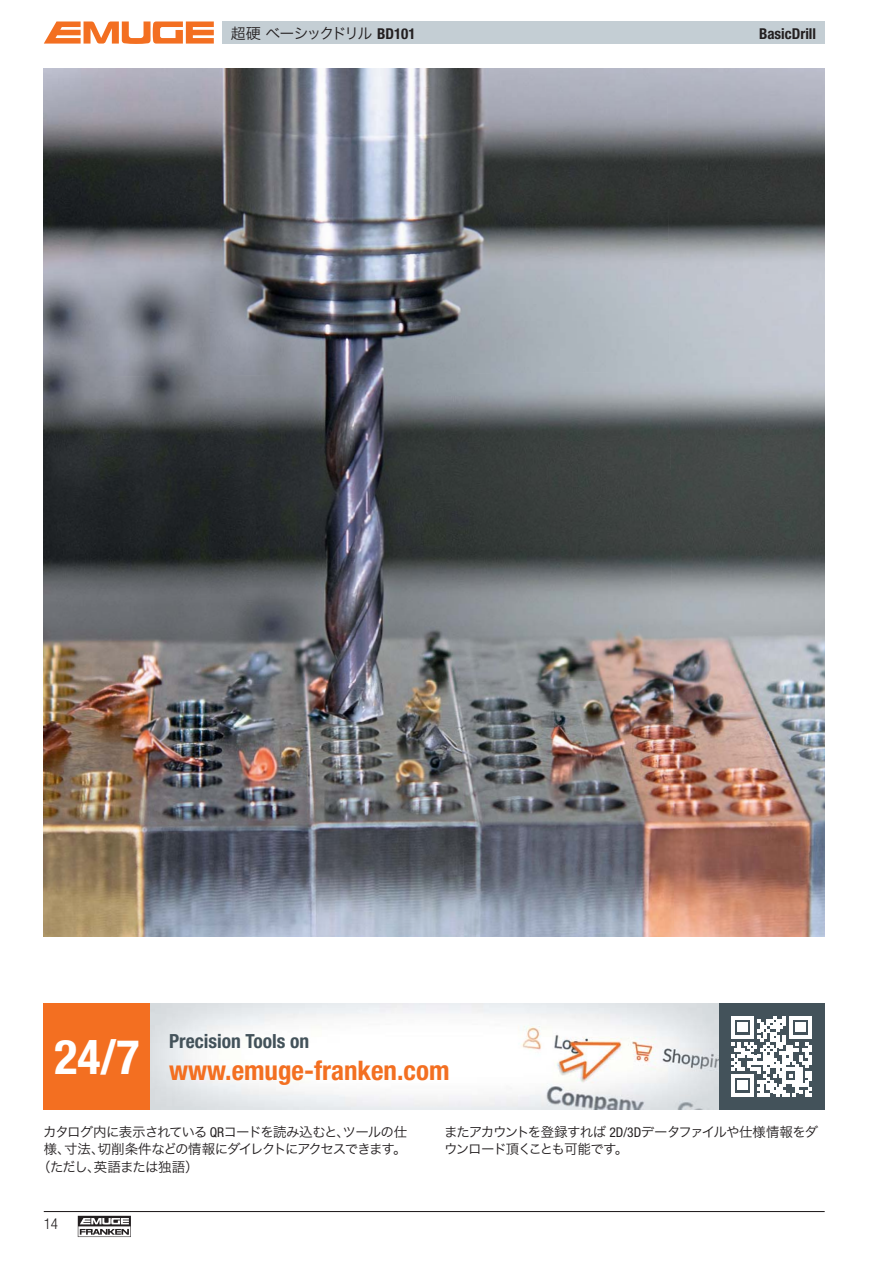
<style>
.page{position:relative;width:893px;height:1263px;background:#fff}
.page>*{position:absolute;margin:0;border:0;box-sizing:border-box;transform-origin:0 0}
.t1{font:700 condensed 48px "Helvetica Neue LT Pro";color:#fff}
.t2{font:700 condensed 27px "Helvetica Neue LT Pro";color:#f36f21}
.t3{font:700 condensed 19.5px "Helvetica Neue LT Pro";color:#43525a}
.t4{font:15px "Hira Kaku Pro W3 90 msp RKSJ H";letter-spacing:-.13em;color:#231f20}
.t5{font:700 condensed 15px "Helvetica Neue LT Pro";color:#231f20}
.t6{font:300 condensed 15px "Helvetica Neue LT Pro";color:#231f20}
.t7{font:13.5px/17.5px "Hira Kaku Pro W3 90 msp RKSJ H";letter-spacing:-.075em;color:#231f20}
.t8{font:13.5px "Hira Kaku Pro W3 90 msp RKSJ H";letter-spacing:-.055em;color:#231f20}
.t9{font:13.5px "Hira Kaku Pro W3 90 msp RKSJ H";letter-spacing:-.095em;color:#231f20}
.s1{font-family:"Helvetica Neue LT Pro";font-weight:700;font-stretch:condensed}
.s2{font-family:"Helvetica Neue LT Pro";font-stretch:condensed}
</style>
<div class="page">
<div style="left:222px;top:21px;width:603px;height:23px;background:#c4ced4"></div>
<svg style="left:44px;top:21px;width:170px;height:23px"></svg>
<svg style="left:78px;top:1216px;width:53px;height:21px"></svg>
<img style="left:44px;top:68px;width:307px;height:306px">
<img style="left:351px;top:68px;width:316px;height:306px">
<img style="left:667px;top:68px;width:158px;height:663px">
<img style="left:44px;top:374px;width:310px;height:308px">
<img style="left:354px;top:372px;width:319px;height:310px">
<img style="left:44px;top:682px;width:417px;height:255px">
<img style="left:461px;top:680px;width:214px;height:257px">
<img style="left:672px;top:731px;width:153px;height:206px">
<div style="left:44px;top:1003px;width:106px;height:107px;background:#f36f21"></div>
<div style="left:718px;top:1003px;width:107px;height:107px;background:#43525a"></div>
<img style="left:150px;top:1003px;width:568px;height:107px">
<svg style="left:731px;top:1016px;width:81px;height:81px"></svg>
<hr style="left:44px;top:1211px;width:781px;height:1px;background:#231f20">
<p class="t4" style="left:231px;top:28px;width:186px">超硬 ベーシックドリル <span class="s1">BD101</span></p>
<p class="t5" style="left:759px;top:28px;width:59px">BasicDrill</p>
<h1 class="t1" style="left:54px;top:1039px;width:87px">24/7</h1>
<h3 class="t3" style="left:169px;top:1034px;width:142px">Precision Tools on</h3>
<h2 class="t2" style="left:169px;top:1061px;width:282px">www.emuge-franken.com</h2>
<p class="t8" style="left:43px;top:1127px;width:365px">カタログ内に表示されている <span class="s2">QR</span>コードを読み込むと、ツールの仕</p>
<p class="t9" style="left:44px;top:1144px;width:364px">様、寸法、切削条件などの情報にダイレクトにアクセスできます。</p>
<p class="t7" style="left:37px;top:1160px;width:163px">（ただし、英語または独語）</p>
<p class="t6" style="left:44px;top:1218px;width:16px">14</p>
<p class="t7" style="left:444px;top:1125px;width:376px">またアカウントを登録すれば <span class="s2">2D/3D</span>データファイルや仕様情報をダウンロード頂くことも可能です。</p>
</div>
